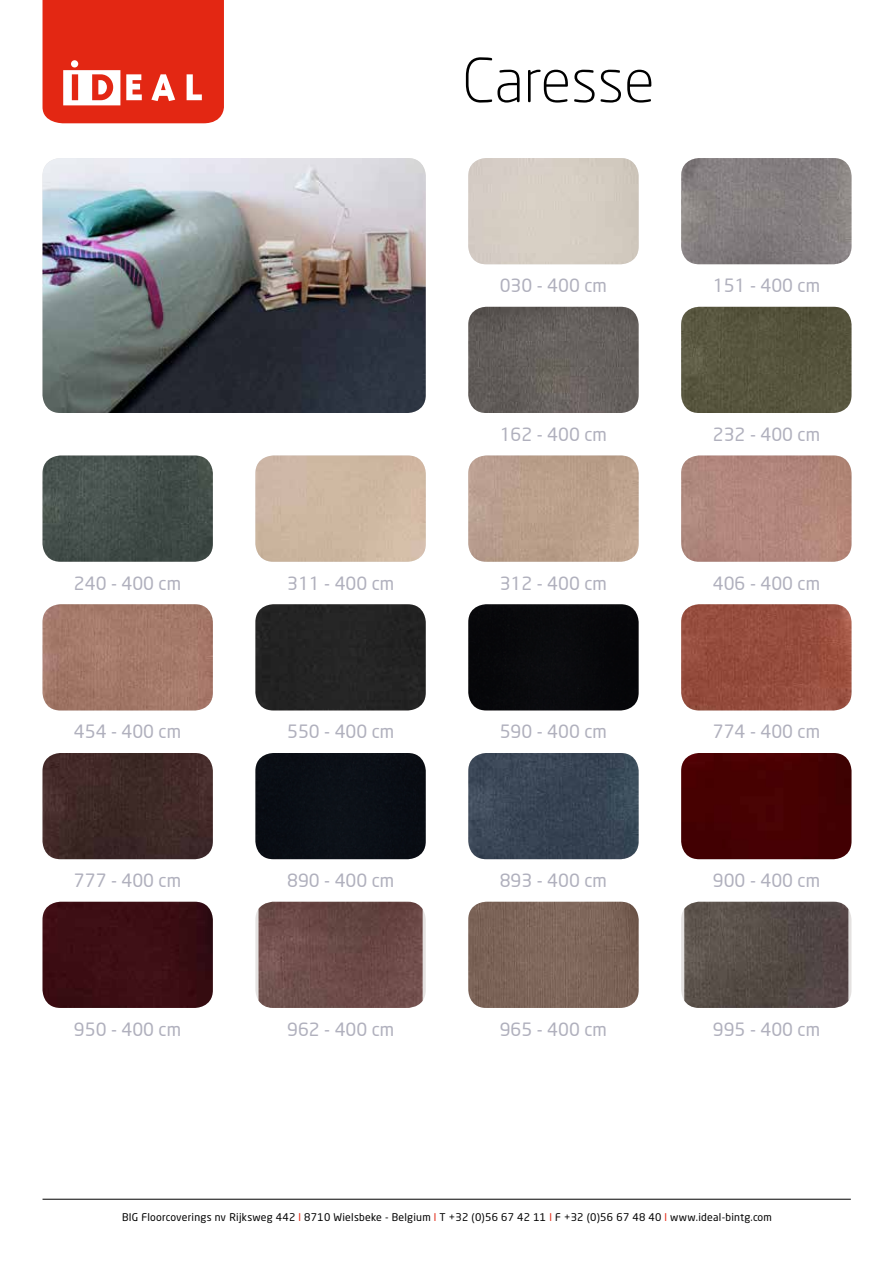
<style>
.page{position:relative;width:893px;height:1263px;background:#fff}
.page>*{position:absolute;margin:0;border:0;box-sizing:border-box;transform-origin:0 0}
.t1{font:300 60px "Neo Sans Std";color:#000}
.t2{font:18px "Neo Sans";color:#b0b0bd}
.t3{font:10.5px "Neo Sans Std";letter-spacing:.025em;color:#000}
.s1{color:#e32713}
</style>
<div class="page">
<hr style="left:43px;top:1199px;width:808px;height:1px;background:#000">
<svg style="left:43px;top:0;width:181px;height:123px;background:#e63f2d"></svg>
<div style="left:468px;top:158px;width:171px;height:106px;background:#d6cec3"></div>
<img style="left:681px;top:158px;width:170px;height:106px">
<img style="left:43px;top:158px;width:383px;height:255px">
<img style="left:468px;top:307px;width:171px;height:106px">
<img style="left:681px;top:307px;width:170px;height:106px">
<img style="left:43px;top:455px;width:170px;height:107px">
<img style="left:255px;top:455px;width:171px;height:107px">
<img style="left:468px;top:455px;width:171px;height:107px">
<img style="left:681px;top:455px;width:170px;height:107px">
<img style="left:43px;top:604px;width:170px;height:106px">
<div style="left:255px;top:604px;width:171px;height:106px;background:#242424"></div>
<div style="left:468px;top:604px;width:171px;height:106px;background:#08090b"></div>
<img style="left:681px;top:604px;width:170px;height:106px">
<img style="left:43px;top:753px;width:170px;height:106px">
<div style="left:255px;top:753px;width:171px;height:106px;background:#0a0f16"></div>
<img style="left:468px;top:753px;width:171px;height:106px">
<img style="left:681px;top:753px;width:170px;height:106px">
<img style="left:43px;top:902px;width:170px;height:106px">
<svg style="left:255px;top:902px;width:171px;height:106px"></svg>
<img style="left:259px;top:902px;width:164px;height:106px">
<img style="left:468px;top:902px;width:171px;height:106px">
<svg style="left:681px;top:902px;width:170px;height:106px"></svg>
<img style="left:684px;top:902px;width:164px;height:106px">
<h1 class="t1" style="left:462px;top:45px;width:194px">Caresse</h1>
<p class="t2" style="left:500px;top:275px;width:109px">030 - 400 cm</p>
<p class="t2" style="left:713px;top:275px;width:109px">151 - 400 cm</p>
<p class="t2" style="left:500px;top:423px;width:109px">162 - 400 cm</p>
<p class="t2" style="left:713px;top:423px;width:109px">232 - 400 cm</p>
<p class="t2" style="left:74px;top:572px;width:109px">240 - 400 cm</p>
<p class="t2" style="left:287px;top:572px;width:109px">311 - 400 cm</p>
<p class="t2" style="left:500px;top:572px;width:109px">312 - 400 cm</p>
<p class="t2" style="left:713px;top:572px;width:109px">406 - 400 cm</p>
<p class="t2" style="left:74px;top:721px;width:109px">454 - 400 cm</p>
<p class="t2" style="left:287px;top:721px;width:109px">550 - 400 cm</p>
<p class="t2" style="left:500px;top:721px;width:109px">590 - 400 cm</p>
<p class="t2" style="left:713px;top:721px;width:109px">774 - 400 cm</p>
<p class="t2" style="left:74px;top:870px;width:109px">777 - 400 cm</p>
<p class="t2" style="left:287px;top:870px;width:109px">890 - 400 cm</p>
<p class="t2" style="left:500px;top:870px;width:109px">893 - 400 cm</p>
<p class="t2" style="left:713px;top:870px;width:109px">900 - 400 cm</p>
<p class="t2" style="left:74px;top:1018px;width:109px">950 - 400 cm</p>
<p class="t2" style="left:287px;top:1018px;width:109px">962 - 400 cm</p>
<p class="t2" style="left:500px;top:1018px;width:109px">965 - 400 cm</p>
<p class="t2" style="left:713px;top:1018px;width:109px">995 - 400 cm</p>
<p class="t3" style="left:122px;top:1210px;width:651px">BIG Floorcoverings nv Rijksweg 442 <span class="s1">l</span> 8710 Wielsbeke - Belgium <span class="s1">l</span> T +32 (0)56 67 42 11 <span class="s1">l</span> F +32 (0)56 67 48 40 <span class="s1">l</span> www.ideal-bintg.com</p>
</div>
